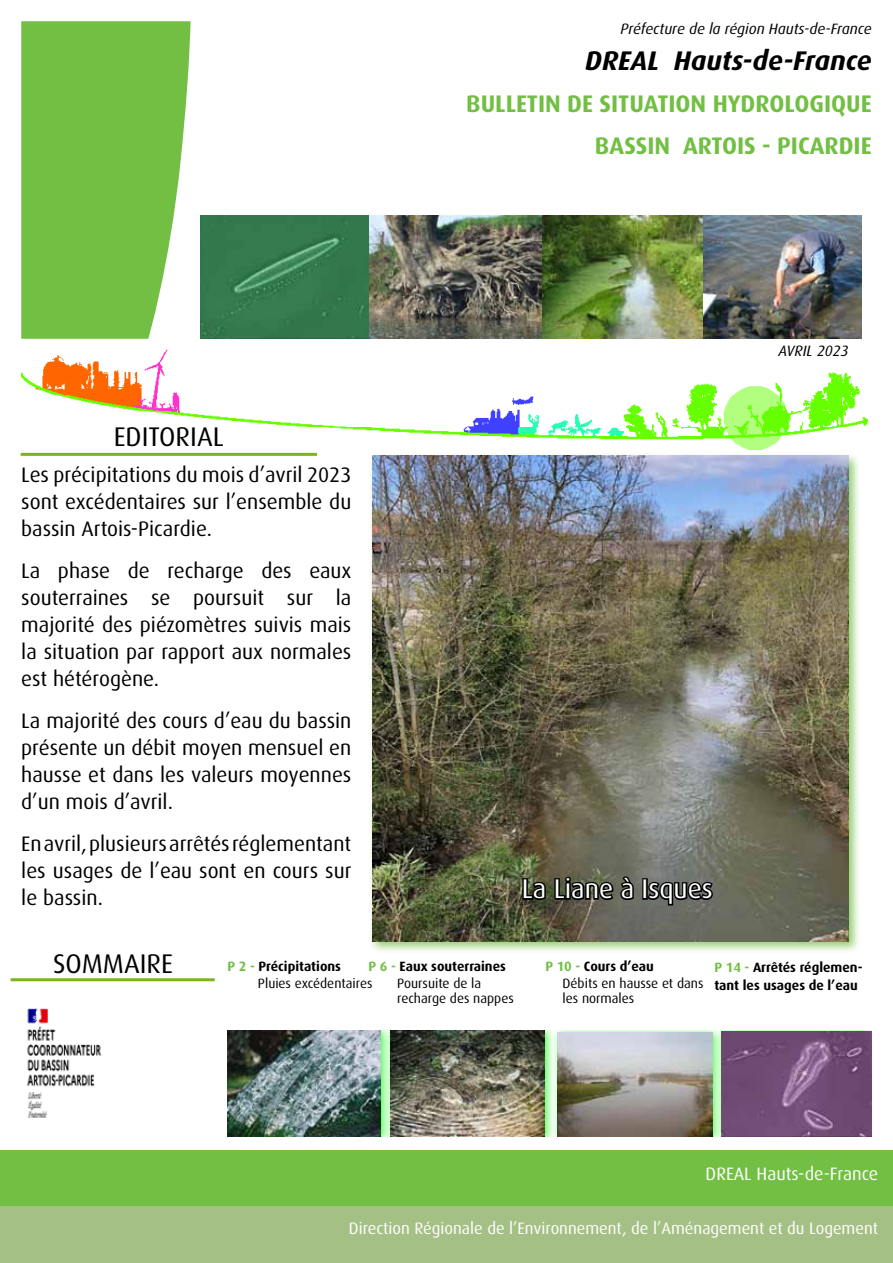
<style>
.page{position:relative;width:893px;height:1263px;background:#fff}
.page>*{position:absolute;margin:0;border:0;box-sizing:border-box;transform-origin:0 0}
.t1{font:italic 700 27px "Dax OT";color:#000}
.t2{font:27px "Dax OT";color:#000}
.t3{font:27px "Dax OT";color:#fff}
.t4{font:700 24px/42px "Dax OT";color:#72bf44;text-align:right}
.t5{font:21px/27px "Dax OT";color:#000;text-align:justify}
.t6{font:18px "Dax OT";color:#fff}
.t7{font:16.5px "Dax OT";color:#fff}
.t8{font:italic 15px "Dax OT";color:#000}
.t9{font:700 13.5px/18px "Dax OT";color:#000}
.t10{font:13.5px/15px "Dax OT";color:#000}
.s1{color:#72bf44}
</style>
<div class="page">
<svg style="left:21px;top:21px;width:170px;height:318px;background:#7fc555"></svg>
<img style="left:702px;top:215px;width:160px;height:124px">
<img style="left:541px;top:215px;width:161px;height:124px">
<img style="left:200px;top:215px;width:341px;height:124px">
<div style="left:0;top:1205px;width:893px;height:58px;background:#a5c084"></div>
<div style="left:0;top:1150px;width:893px;height:55px;background:#72bf44"></div>
<div style="left:384px;top:1030px;width:173px;height:106px;background:#0f0;opacity:.75"></div>
<img style="left:392px;top:1030px;width:153px;height:106px">
<div style="left:227px;top:1030px;width:165px;height:106px;background:#0f0;opacity:.75"></div>
<img style="left:227px;top:1031px;width:154px;height:105px">
<img style="left:724px;top:1031px;width:148px;height:105px">
<div style="left:551px;top:1030px;width:173px;height:106px;background:#0f0;opacity:.75"></div>
<img style="left:558px;top:1032px;width:155px;height:104px">
<img style="left:21px;top:349px;width:847px;height:100px">
<hr style="left:21px;top:453px;width:296px;height:3px;background:#7ab51f">
<hr style="left:11px;top:978px;width:204px;height:3px;background:#7ab51f">
<img style="left:27px;top:1008px;width:75px;height:110px">
<div style="left:368px;top:452px;width:493px;height:501px;background:#72bf44;opacity:.75"></div>
<img style="left:372px;top:456px;width:477px;height:485px">
<svg style="left:521px;top:875px;width:115px;height:26px;background:#333529"></svg>
<div style="left:642px;top:878px;width:6px;height:22px;border:3px solid #000"></div>
<svg style="left:646px;top:880px;width:69px;height:27px;background:#363734"></svg>
<p class="t8" style="left:620px;top:21px;width:253px">Préfecture de la région Hauts-de-France</p>
<p class="t1" style="left:585px;top:46px;width:288px">DREAL Hauts-de-France</p>
<p class="t4" style="left:466px;top:83px;width:407px">BULLETIN DE SITUATION HYDROLOGIQUE<br>BASSIN ARTOIS - PICARDIE</p>
<p class="t2" style="left:114px;top:422px;width:112px">EDITORIAL</p>
<p class="t5" style="left:21px;top:461px;width:332px">Les précipitations du mois d’avril 2023 sont excédentaires sur l’ensemble du bassin Artois-Picardie.</p>
<p class="t5" style="left:21px;top:557px;width:332px">La phase de recharge des eaux souterraines se poursuit sur la majorité des piézomètres suivis mais la situation par rapport aux normales est hétérogène.</p>
<p class="t5" style="left:21px;top:707px;width:332px">La majorité des cours d’eau du bassin présente un débit moyen mensuel en hausse et dans les valeurs moyennes d’un mois d’avril.</p>
<p class="t5" style="left:21px;top:830px;width:332px">En avril, plusieurs arrêtés réglementant les usages de l’eau sont en cours sur le bassin.</p>
<p class="t8" style="left:778px;top:342px;width:72px">AVRIL 2023</p>
<p class="t3" style="left:522px;top:874px;width:192px">La Liane à Isques</p>
<p class="t2" style="left:53px;top:948px;width:122px">SOMMAIRE</p>
<p class="t9" style="left:227px;top:958px;width:115px"><span class="s1">P 2 -</span> Précipitations</p>
<p class="t9" style="left:368px;top:957px;width:139px"><span class="s1">P 6 -</span> Eaux souterraines</p>
<p class="t9" style="left:545px;top:957px;width:110px"><span class="s1">P 10 -</span> Cours d’eau</p>
<p class="t10" style="left:258px;top:976px;width:116px">Pluies excédentaires</p>
<p class="t10" style="left:397px;top:975px;width:118px">Poursuite de la recharge des nappes</p>
<p class="t10" style="left:562px;top:975px;width:142px">Débits en hausse et dans les normales</p>
<p class="t9" style="left:714px;top:958px;width:150px"><span class="s1">P 14 -</span> Arrêtés réglemen&shy;tant les usages de l’eau</p>
<p class="t6" style="left:706px;top:1164px;width:174px">DREAL Hauts-de-France</p>
<p class="t7" style="left:349px;top:1219px;width:531px">Direction Régionale de l’Environnement, de l’Aménagement et du Logement</p>
</div>
